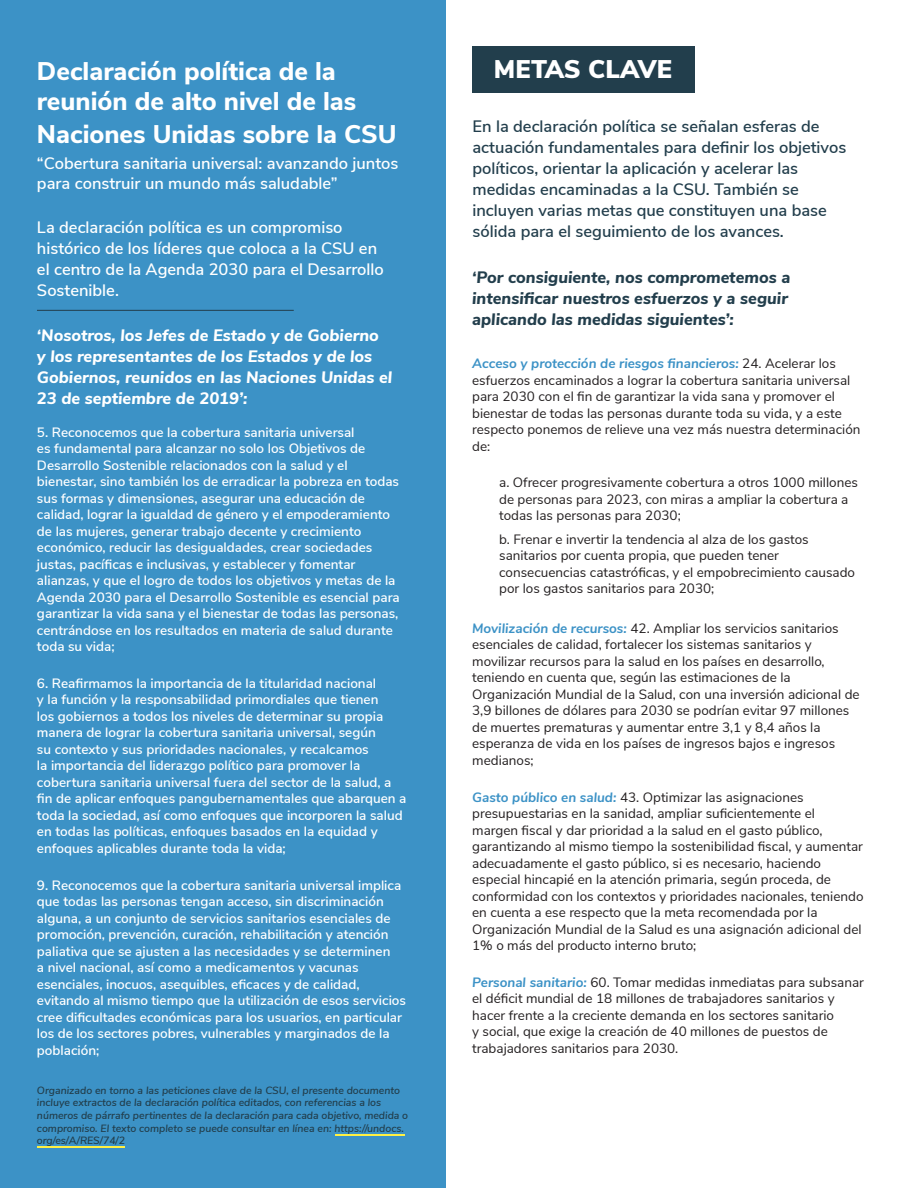
<style>
.page{position:relative;width:918px;height:1188px;background:#fff}
.page>*{position:absolute;margin:0;border:0;box-sizing:border-box;transform-origin:0 0}
.t1{font:800 25.5px/31.5px "Nunito Sans";color:#fff}
.t2{font:900 25.5px "Nunito Sans";color:#fff}
.t3{font:600 16.5px/21px "Nunito Sans";color:#223e4c}
.t4{font:600 16.5px/21px "Nunito Sans";color:#fff}
.t5{font:italic 800 16.5px/21px "Nunito Sans";color:#fff}
.t6{font:italic 800 16.5px/21px "Nunito Sans";color:#223e4c}
.t7{font:13.5px/16.5px "Nunito Sans";color:#231f20}
.t8{font:600 13.5px/16.5px "Nunito Sans";color:#fff}
.t9{font:italic 600 10.5px/12.6px "Nunito Sans";color:#223e4c}
.s1{font-weight:700;font-style:italic;color:#3c92c6}
</style>
<div class="page">
<div style="left:0;top:0;width:446px;height:1188px;background:#3c92c6"></div>
<hr style="left:335px;top:1134px;width:69px;height:1px;background:#fff042">
<div style="left:472px;top:46px;width:223px;height:47px;background:#223e4c"></div>
<hr style="left:37px;top:310px;width:257px;height:1px;background:#223e4c">
<hr style="left:37px;top:1146px;width:88px;height:2px;background:#fff042">
<p class="t1" style="left:37px;top:54px;width:361px">Declaración política de la reunión de alto nivel de las<br>Naciones Unidas sobre la CSU</p>
<p class="t4" style="left:37px;top:153px;width:363px;line-height:19.8px">“Cobertura sanitaria universal: avanzando juntos para construir un mundo más saludable”</p>
<p class="t4" style="left:37px;top:216px;width:348px">La declaración política es un compromiso histórico de los líderes que coloca a la CSU en el centro de la Agenda 2030 para el Desarrollo Sostenible.</p>
<p class="t5" style="left:37px;top:324px;width:357px">‘Nosotros, los Jefes de Estado y de Gobierno<br>y los representantes de los Estados y de los Gobiernos, reunidos en las Naciones Unidas el 23 de septiembre de 2019’:</p>
<p class="t8" style="left:37px;top:423px;width:364px">5. Reconocemos que la cobertura sanitaria universal<br>es fundamental para alcanzar no solo los Objetivos de Desarrollo Sostenible relacionados con la salud y el bienestar, sino también los de erradicar la pobreza en todas sus formas y dimensiones, asegurar una educación de calidad, lograr la igualdad de género y el empoderamiento de las mujeres, generar trabajo decente y crecimiento económico, reducir las desigualdades, crear sociedades justas, pacíficas e inclusivas, y establecer y fomentar alianzas, y que el logro de todos los objetivos y metas de la Agenda 2030 para el Desarrollo Sostenible es esencial para garantizar la vida sana y el bienestar de todas las personas, centrándose en los resultados en materia de salud durante toda su vida;</p>
<p class="t8" style="left:37px;top:674px;width:371px">6. Reafirmamos la importancia de la titularidad nacional<br>y la función y la responsabilidad primordiales que tienen<br>los gobiernos a todos los niveles de determinar su propia manera de lograr la cobertura sanitaria universal, según<br>su contexto y sus prioridades nacionales, y recalcamos<br>la importancia del liderazgo político para promover la cobertura sanitaria universal fuera del sector de la salud, a fin de aplicar enfoques pangubernamentales que abarquen a toda la sociedad, así como enfoques que incorporen la salud en todas las políticas, enfoques basados en la equidad y enfoques aplicables durante toda la vida;</p>
<p class="t8" style="left:37px;top:876px;width:371px">9. Reconocemos que la cobertura sanitaria universal implica que todas las personas tengan acceso, sin discriminación alguna, a un conjunto de servicios sanitarios esenciales de promoción, prevención, curación, rehabilitación y atención paliativa que se ajusten a las necesidades y se determinen<br>a nivel nacional, así como a medicamentos y vacunas esenciales, inocuos, asequibles, eficaces y de calidad, evitando al mismo tiempo que la utilización de esos servicios cree dificultades económicas para los usuarios, en particular los de los sectores pobres, vulnerables y marginados de la población;</p>
<p class="t9" style="left:37px;top:1083px;width:373px">Organizado en torno a las peticiones clave de la CSU, el presente documento incluye extractos de la declaración política editados, con referencias a los números de párrafo pertinentes de la declaración para cada objetivo, medida o compromiso. El texto completo se puede consultar en línea en: https://undocs. org/es/A/RES/74/2</p>
<p class="t2" style="left:494px;top:51px;width:179px">METAS CLAVE</p>
<p class="t3" style="left:472px;top:115px;width:375px">En la declaración política se señalan esferas de actuación fundamentales para definir los objetivos políticos, orientar la aplicación y acelerar las medidas encaminadas a la CSU. También se incluyen varias metas que constituyen una base sólida para el seguimiento de los avances.</p>
<p class="t6" style="left:472px;top:266px;width:320px">‘Por consiguiente, nos comprometemos a intensificar nuestros esfuerzos y a seguir aplicando las medidas siguientes’:</p>
<p class="t7" style="left:472px;top:354px;width:390px"><span class="s1">Acceso y protección de riesgos financieros:</span> 24. Acelerar los esfuerzos encaminados a lograr la cobertura sanitaria universal para 2030 con el fin de garantizar la vida sana y promover el bienestar de todas las personas durante toda su vida, y a este respecto ponemos de relieve una vez más nuestra determinación de:</p>
<p class="t7" style="left:499px;top:474px;width:360px">a. Ofrecer progresivamente cobertura a otros 1000 millones de personas para 2023, con miras a ampliar la cobertura a todas las personas para 2030;</p>
<p class="t7" style="left:499px;top:530px;width:357px">b. Frenar e invertir la tendencia al alza de los gastos sanitarios por cuenta propia, que pueden tener consecuencias catastróficas, y el empobrecimiento causado por los gastos sanitarios para 2030;</p>
<p class="t7" style="left:472px;top:619px;width:389px"><span class="s1">Movilización de recursos:</span> 42. Ampliar los servicios sanitarios esenciales de calidad, fortalecer los sistemas sanitarios y movilizar recursos para la salud en los países en desarrollo, teniendo en cuenta que, según las estimaciones de la Organización Mundial de la Salud, con una inversión adicional de 3,9 billones de dólares para 2030 se podrían evitar 97 millones de muertes prematuras y aumentar entre 3,1 y 8,4 años la esperanza de vida en los países de ingresos bajos e ingresos medianos;</p>
<p class="t7" style="left:472px;top:788px;width:393px"><span class="s1">Gasto público en salud:</span> 43. Optimizar las asignaciones presupuestarias en la sanidad, ampliar suficientemente el margen fiscal y dar prioridad a la salud en el gasto público, garantizando al mismo tiempo la sostenibilidad fiscal, y aumentar adecuadamente el gasto público, si es necesario, haciendo especial hincapié en la atención primaria, según proceda, de conformidad con los contextos y prioridades nacionales, teniendo en cuenta a ese respecto que la meta recomendada por la Organización Mundial de la Salud es una asignación adicional del 1% o más del producto interno bruto;</p>
<p class="t7" style="left:472px;top:973px;width:393px"><span class="s1">Personal sanitario:</span> 60. Tomar medidas inmediatas para subsanar el déficit mundial de 18 millones de trabajadores sanitarios y hacer frente a la creciente demanda en los sectores sanitario<br>y social, que exige la creación de 40 millones de puestos de trabajadores sanitarios para 2030.</p>
</div>
